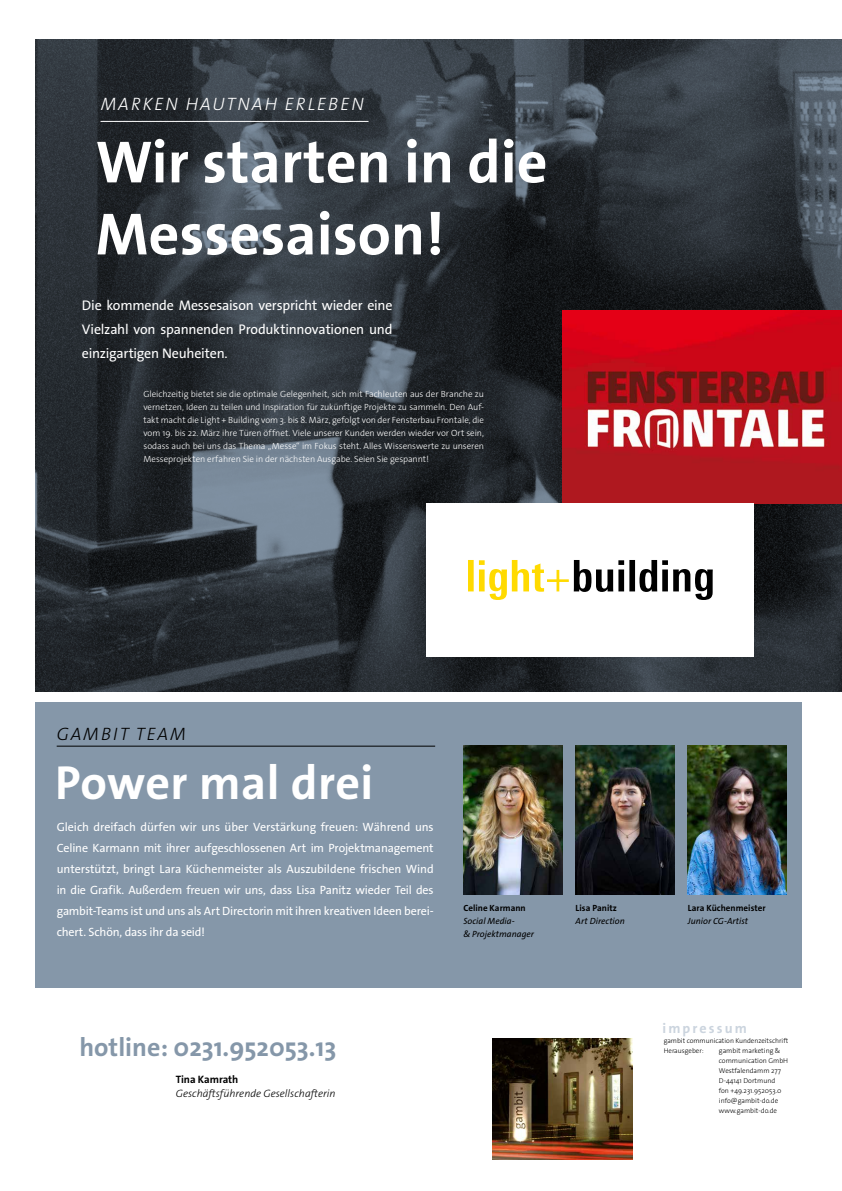
<style>
.page{position:relative;width:842px;height:1191px;background:#fff}
.page>*{position:absolute;margin:0;border:0;box-sizing:border-box;transform-origin:0 0}
.t1{font:700 60px/72px "The Sans Os F";color:#fff}
.t2{font:700 48px "The Sans Os F";letter-spacing:.01em;color:#fff}
.t3{font:700 26px "The Sans Os F";color:#8597a9}
.t4{font:italic 300 18px "The Sans Os F";letter-spacing:.115em;color:#fff}
.t5{font:italic 300 18px "The Sans Os F";letter-spacing:.105em;color:#000}
.t6{font:14px/24px "The Sans Os F";letter-spacing:-.015em;color:#fff;text-align:justify}
.t7{font:700 14px "The Sans Os F";letter-spacing:.15em;color:#cbd4de}
.t8{font:12px/21px "The Sans Os F";letter-spacing:-.015em;color:#fff;text-align:justify}
.t9{font:italic 300 10.7px "The Sans Os F";color:#000}
.t10{font:700 10.7px "The Sans Os F";color:#000}
.t11{font:300 9px/13px "The Sans Os F";letter-spacing:-.005em;color:#fff;text-align:justify}
.t12{font:italic 9px/13px "The Sans Os F";letter-spacing:.005em;color:#000}
.t13{font:700 9px "The Sans Os F";letter-spacing:.005em;color:#000}
.t14{font:300 7px/10px "The Sans Os F";color:#000}
.t15{font:300 6.9px/9.2px "The Sans Os F";color:#000}
</style>
<div class="page">
<div style="left:35px;top:703px;width:767px;height:284px;background:#8597a9"></div>
<img style="left:493px;top:1038px;width:139px;height:121px">
<hr style="left:57px;top:746px;width:378px;height:1px;background:#000">
<img style="left:463px;top:746px;width:99px;height:148px">
<img style="left:576px;top:746px;width:98px;height:148px">
<img style="left:688px;top:746px;width:99px;height:148px">
<img style="left:35px;top:40px;width:807px;height:652px">
<hr style="left:101px;top:121px;width:267px;height:1px;background:#fff">
<img style="left:562px;top:310px;width:280px;height:193px">
<div style="left:427px;top:503px;width:327px;height:153px;background:#fff"></div>
<svg style="left:468px;top:560px;width:245px;height:40px"></svg>
<h3 class="t4" style="left:101px;top:92px;width:265px">MARKEN HAUTNAH ERLEBEN</h3>
<h1 class="t1" style="left:96px;top:127px;width:453px">Wir starten in die<br>Messesaison!</h1>
<h3 class="t6" style="left:82px;top:293px;width:312px">Die kommende Messesaison verspricht wieder eine Vielzahl von spannenden Produktinnovationen und einzigartigen Neuheiten.</h3>
<p class="t11" style="left:143px;top:387px;width:342px">Gleichzeitig bietet sie die optimale Gelegenheit, sich mit Fachleuten aus der Branche zu vernetzen, Ideen zu teilen und Inspiration für zukünftige Projekte zu sammeln. Den Auf&shy;takt macht die Light + Building vom 3. bis 8. März, gefolgt von der Fensterbau Frontale, die vom 19. bis 22. März ihre Türen öffnet. Viele unserer Kunden werden wieder vor Ort sein, sodass auch bei uns das Thema „Messe“ im Fokus steht. Alles Wissenswerte zu unseren Messeprojekten erfahren Sie in der nächsten Ausgabe. Seien Sie gespannt!</p>
<h3 class="t5" style="left:57px;top:722px;width:131px">GAMBIT TEAM</h3>
<h2 class="t2" style="left:55px;top:751px;width:319px">Power mal drei</h2>
<p class="t8" style="left:57px;top:816px;width:379px">Gleich dreifach dürfen wir uns über Verstärkung freuen: Während uns Celine Karmann mit ihrer aufgeschlossenen Art im Projektmanagement unterstützt, bringt Lara Küchenmeister als Auszubildene frischen Wind in die Grafik. Außerdem freuen wir uns, dass Lisa Panitz wieder Teil des gambit-Teams ist und uns als Art Directorin mit ihren kreativen Ideen berei&shy;chert. Schön, dass ihr da seid!</p>
<p class="t13" style="left:463px;top:902px;width:64px">Celine Karmann</p>
<p class="t12" style="left:463px;top:914px;width:72px">Social Media-<br>&amp; Projektmanager</p>
<h3 class="t3" style="left:79px;top:1030px;width:258px">hotline: 0231.952053.13</h3>
<p class="t10" style="left:176px;top:1072px;width:64px">Tina Kamrath</p>
<p class="t9" style="left:176px;top:1086px;width:161px">Geschäftsführende Gesellschafterin</p>
<p class="t13" style="left:576px;top:902px;width:43px">Lisa Panitz</p>
<p class="t12" style="left:576px;top:914px;width:51px">Art Direction</p>
<p class="t13" style="left:688px;top:902px;width:79px">Lara Küchenmeister</p>
<p class="t12" style="left:688px;top:914px;width:62px">Junior CG-Artist</p>
<h3 class="t7" style="left:663px;top:1018px;width:86px">impressum</h3>
<p class="t14" style="left:719px;top:1045px;width:71px">gambit marketing &amp; communication GmbH<br>Westfalendamm 277<br>D-44141 Dortmund<br>fon +49.231.952053.0 info@gambit-do.de www.gambit-do.de</p>
<p class="t15" style="left:664px;top:1036px;width:126px">gambit communication Kundenzeitschrift<br>Herausgeber:</p>
</div>
